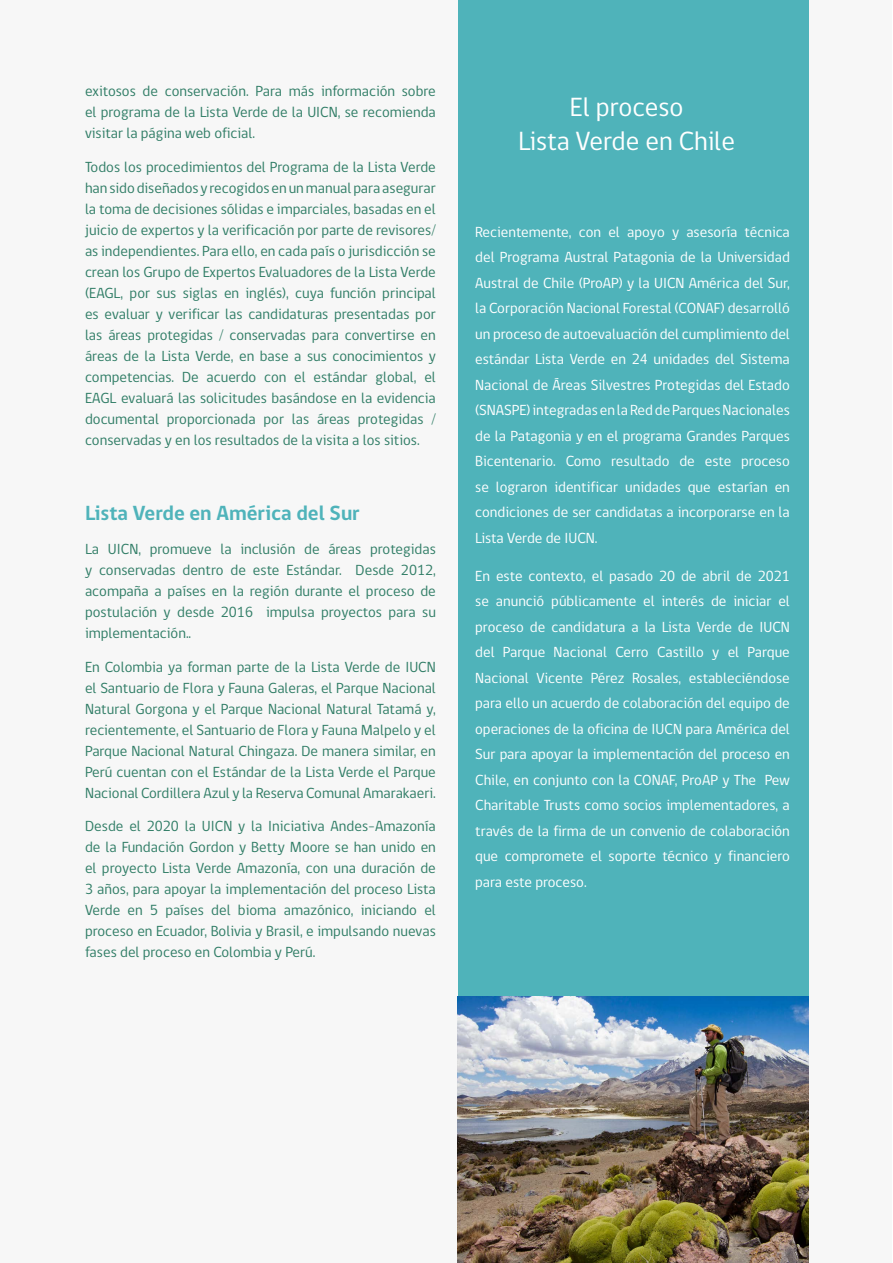
<style>
.page{position:relative;width:893px;height:1263px;background:#fff}
.page>*{position:absolute;margin:0;border:0;box-sizing:border-box;transform-origin:0 0}
.t1{font:27px/33.8px "gob CL";color:#fff;text-align:center}
.t2{font:700 21px "gob CL";color:#4fb3ba}
.t3{font:15px/21px "gob CL";color:#307d66;text-align:justify}
.t4{font:15px/25.5px "gob CL";color:#fff;text-align:justify}
</style>
<div class="page">
<div style="left:0;top:0;width:892px;height:1263px;background:#f7f7f7"></div>
<div style="left:458px;top:0;width:350px;height:1135px;background:#4fb3ba"></div>
<img style="left:457px;top:997px;width:351px;height:266px">
<p class="t3" style="left:85px;top:81px;width:352px">exitosos de conservación. Para más información sobre el programa de la Lista Verde de la UICN, se recomienda visitar la página web oficial.</p>
<p class="t3" style="left:85px;top:157px;width:352px">Todos los procedimientos del Programa de la Lista Verde han sido diseñados y recogidos en un manual para asegurar la toma de decisiones sólidas e imparciales, basadas en el juicio de expertos y la verificación por parte de revisores/ as independientes. Para ello, en cada país o jurisdicción se crean los Grupo de Expertos Evaluadores de la Lista Verde (EAGL, por sus siglas en inglés), cuya función principal es evaluar y verificar las candidaturas presentadas por las áreas protegidas / conservadas para convertirse en áreas de la Lista Verde, en base a sus conocimientos y competencias. De acuerdo con el estándar global, el EAGL evaluará las solicitudes basándose en la evidencia documental proporcionada por las áreas protegidas / conservadas y en los resultados de la visita a los sitios.</p>
<h2 class="t2" style="left:85px;top:499px;width:276px">Lista Verde en América del Sur</h2>
<p class="t3" style="left:85px;top:539px;width:352px">La UICN, promueve la inclusión de áreas protegidas y conservadas dentro de este Estándar. Desde 2012, acompaña a países en la región durante el proceso de postulación y desde 2016 impulsa proyectos para su implementación..</p>
<p class="t3" style="left:85px;top:656px;width:352px">En Colombia ya forman parte de la Lista Verde de IUCN el Santuario de Flora y Fauna Galeras, el Parque Nacional Natural Gorgona y el Parque Nacional Natural Tatamá y, recientemente, el Santuario de Flora y Fauna Malpelo y el Parque Nacional Natural Chingaza. De manera similar, en Perú cuentan con el Estándar de la Lista Verde el Parque Nacional Cordillera Azul y la Reserva Comunal Amarakaeri.</p>
<p class="t3" style="left:85px;top:816px;width:352px">Desde el 2020 la UICN y la Iniciativa Andes-Amazonía de la Fundación Gordon y Betty Moore se han unido en el proyecto Lista Verde Amazonía, con una duración de 3 años, para apoyar la implementación del proceso Lista Verde en 5 países del bioma amazónico, iniciando el proceso en Ecuador, Bolivia y Brasil, e impulsando nuevas fases del proceso en Colombia y Perú.</p>
<h1 class="t1" style="left:518px;top:91px;width:218px">El proceso<br>Lista Verde en Chile</h1>
<p class="t4" style="left:475px;top:219px;width:316px">Recientemente, con el apoyo y asesoría técnica del Programa Austral Patagonia de la Universidad Austral de Chile (ProAP) y la UICN América del Sur, la Corporación Nacional Forestal (CONAF) desarrolló un proceso de autoevaluación del cumplimiento del estándar Lista Verde en 24 unidades del Sistema Nacional de Áreas Silvestres Protegidas del Estado (SNASPE) integradas en la Red de Parques Nacionales de la Patagonia y en el programa Grandes Parques Bicentenario. Como resultado de este proceso se lograron identificar unidades que estarían en condiciones de ser candidatas a incorporarse en la Lista Verde de IUCN.</p>
<p class="t4" style="left:475px;top:563px;width:316px">En este contexto, el pasado 20 de abril de 2021 se anunció públicamente el interés de iniciar el proceso de candidatura a la Lista Verde de IUCN del Parque Nacional Cerro Castillo y el Parque Nacional Vicente Pérez Rosales, estableciéndose para ello un acuerdo de colaboración del equipo de operaciones de la oficina de IUCN para América del Sur para apoyar la implementación del proceso en Chile, en conjunto con la CONAF, ProAP y The Pew Charitable Trusts como socios implementadores, a través de la firma de un convenio de colaboración que compromete el soporte técnico y financiero para este proceso.</p>
</div>
